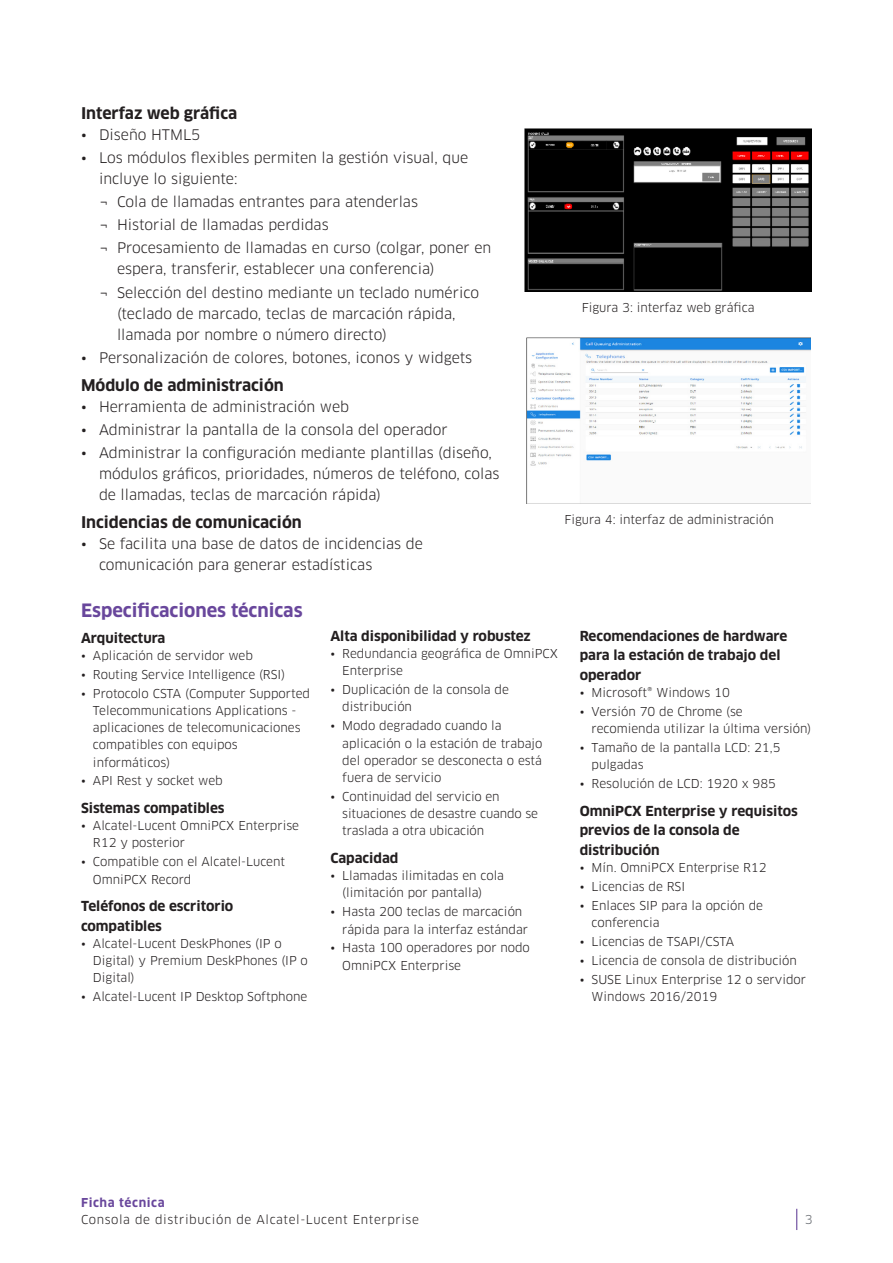
<style>
.page{position:relative;width:893px;height:1263px;background:#fff}
.page>*{position:absolute;margin:0;border:0;box-sizing:border-box;transform-origin:0 0}
.Head_1{font:700 18px "Clan OT";color:#69479c}
.Head_2{font:700 15.75px "Clan OT";color:#231f20}
.Body_bullet{font:14.25px/21px "Clan OT";color:#231f20}
.Head_3{font:700 13.5px/19.5px "Clan OT";color:#231f20}
.Figure_caption{font:12px/17.2px "Clan OT";color:#231f20}
.Figure_caption-2{font:12px "Clan OT";letter-spacing:.05em;color:#231f20}
.t1{font:700 12px "Clan OT";letter-spacing:.05em;color:#69479c}
.t2{font:12px "Clan OT";color:#5f6369}
</style>
<div class="page">
<svg style="left:796px;top:1209px;width:1px;height:21px"></svg>
<img style="left:524px;top:128px;width:288px;height:163px">
<img style="left:526px;top:338px;width:284px;height:166px">
<p class="Head_2" style="left:81px;top:104px;width:158px">Interfaz web gráfica</p>
<p class="Body_bullet" style="left:81px;top:124px;width:121px">• Diseño HTML5</p>
<p class="Body_bullet" style="left:99px;top:147px;width:371px;text-indent:-18px">• Los módulos flexibles permiten la gestión visual, que incluye lo siguiente:</p>
<p class="Body_bullet" style="left:99px;top:191px;width:320px">¬ Cola de llamadas entrantes para atenderlas</p>
<p class="Body_bullet" style="left:99px;top:214px;width:231px">¬ Historial de llamadas perdidas</p>
<p class="Body_bullet" style="left:117px;top:238px;width:376px;text-indent:-18px">¬ Procesamiento de llamadas en curso (colgar, poner en espera, transferir, establecer una conferencia)</p>
<p class="Body_bullet" style="left:117px;top:282px;width:364px;text-indent:-18px">¬ Selección del destino mediante un teclado numérico (teclado de marcado, teclas de marcación rápida, llamada por nombre o número directo)</p>
<p class="Body_bullet" style="left:81px;top:347px;width:393px">• Personalización de colores, botones, iconos y widgets</p>
<p class="Head_2" style="left:81px;top:376px;width:204px">Módulo de administración</p>
<p class="Body_bullet" style="left:81px;top:396px;width:270px">• Herramienta de administración web</p>
<p class="Body_bullet" style="left:81px;top:419px;width:368px">• Administrar la pantalla de la consola del operador</p>
<p class="Body_bullet" style="left:99px;top:442px;width:402px;text-indent:-18px">• Administrar la configuración mediante plantillas (diseño, módulos gráficos, prioridades, números de teléfono, colas de llamadas, teclas de marcación rápida)</p>
<p class="Head_2" style="left:81px;top:513px;width:222px">Incidencias de comunicación</p>
<p class="Body_bullet" style="left:99px;top:533px;width:325px;text-indent:-18px">• Se facilita una base de datos de incidencias de comunicación para generar estadísticas</p>
<p class="Head_1" style="left:81px;top:600px;width:223px">Especificaciones técnicas</p>
<p class="Head_3" style="left:81px;top:628px;width:86px">Arquitectura</p>
<p class="Figure_caption" style="left:81px;top:647px;width:174px">• Aplicación de servidor web</p>
<p class="Figure_caption" style="left:81px;top:666px;width:206px">• Routing Service Intelligence (RSI)</p>
<p class="Figure_caption" style="left:93px;top:684px;width:219px;text-indent:-12px">• Protocolo CSTA (Computer Supported<br>Telecommunications Applications - aplicaciones de telecomunicaciones compatibles con equipos informáticos)</p>
<p class="Figure_caption" style="left:81px;top:772px;width:143px">• API Rest y socket web</p>
<p class="Head_3" style="left:81px;top:798px;width:145px">Sistemas compatibles</p>
<p class="Figure_caption" style="left:93px;top:817px;width:208px;text-indent:-12px">• Alcatel-Lucent OmniPCX Enterprise<br>R12 y posterior</p>
<p class="Figure_caption" style="left:93px;top:853px;width:194px;text-indent:-12px">• Compatible con el Alcatel-Lucent<br>OmniPCX Record</p>
<p class="Head_3" style="left:81px;top:896px;width:154px">Teléfonos de escritorio compatibles</p>
<p class="Figure_caption" style="left:93px;top:935px;width:216px;text-indent:-12px">• Alcatel-Lucent DeskPhones (IP o<br>Digital) y Premium DeskPhones (IP o<br>Digital)</p>
<p class="Figure_caption" style="left:81px;top:988px;width:228px">• Alcatel-Lucent IP Desktop Softphone</p>
<p class="Head_3" style="left:330px;top:626px;width:202px">Alta disponibilidad y robustez</p>
<p class="Figure_caption" style="left:342px;top:645px;width:217px;text-indent:-12px">• Redundancia geográfica de OmniPCX<br>Enterprise</p>
<p class="Figure_caption" style="left:342px;top:681px;width:168px;text-indent:-12px">• Duplicación de la consola de distribución</p>
<p class="Figure_caption" style="left:342px;top:717px;width:202px;text-indent:-12px">• Modo degradado cuando la aplicación o la estación de trabajo del operador se desconecta o está fuera de servicio</p>
<p class="Figure_caption" style="left:342px;top:788px;width:197px;text-indent:-12px">• Continuidad del servicio en situaciones de desastre cuando se traslada a otra ubicación</p>
<p class="Head_3" style="left:330px;top:848px;width:70px">Capacidad</p>
<p class="Figure_caption" style="left:342px;top:867px;width:163px;text-indent:-12px">• Llamadas ilimitadas en cola (limitación por pantalla)</p>
<p class="Figure_caption" style="left:342px;top:903px;width:187px;text-indent:-12px">• Hasta 200 teclas de marcación rápida para la interfaz estándar</p>
<p class="Figure_caption" style="left:342px;top:939px;width:189px;text-indent:-12px">• Hasta 100 operadores por nodo<br>OmniPCX Enterprise</p>
<p class="Figure_caption" style="left:582px;top:299px;width:174px">Figura 3: interfaz web gráfica</p>
<p class="Figure_caption" style="left:564px;top:511px;width:211px">Figura 4: interfaz de administración</p>
<p class="Head_3" style="left:580px;top:626px;width:209px">Recomendaciones de hardware para la estación de trabajo del operador</p>
<p class="Figure_caption" style="left:580px;top:684px;width:152px">• Microsoft® Windows 10</p>
<p class="Figure_caption" style="left:592px;top:703px;width:221px;text-indent:-12px">• Versión 70 de Chrome (se recomienda utilizar la última versión)</p>
<p class="Figure_caption" style="left:592px;top:739px;width:190px;text-indent:-12px">• Tamaño de la pantalla LCD: 21,5 pulgadas</p>
<p class="Figure_caption" style="left:580px;top:775px;width:198px">• Resolución de LCD: 1920 x 985</p>
<p class="Head_3" style="left:580px;top:801px;width:220px">OmniPCX Enterprise y requisitos previos de la consola de distribución</p>
<p class="Figure_caption" style="left:580px;top:859px;width:188px">• Mín. OmniPCX Enterprise R12</p>
<p class="Figure_caption" style="left:580px;top:878px;width:107px">• Licencias de RSI</p>
<p class="Figure_caption" style="left:592px;top:897px;width:173px;text-indent:-12px">• Enlaces SIP para la opción de conferencia</p>
<p class="Figure_caption" style="left:580px;top:933px;width:156px">• Licencias de TSAPI/CSTA</p>
<p class="Figure_caption" style="left:580px;top:952px;width:219px">• Licencia de consola de distribución</p>
<p class="Figure_caption" style="left:592px;top:970px;width:216px;text-indent:-12px">• SUSE Linux Enterprise 12 o servidor<br>Windows 2016/2019</p>
<p class="t1" style="left:81px;top:1196px;width:85px">Ficha técnica</p>
<p class="Figure_caption-2" style="left:81px;top:1212px;width:339px">Consola de distribución de Alcatel-Lucent Enterprise</p>
<p class="t2" style="left:805px;top:1212px;width:9px">3</p>
</div>
